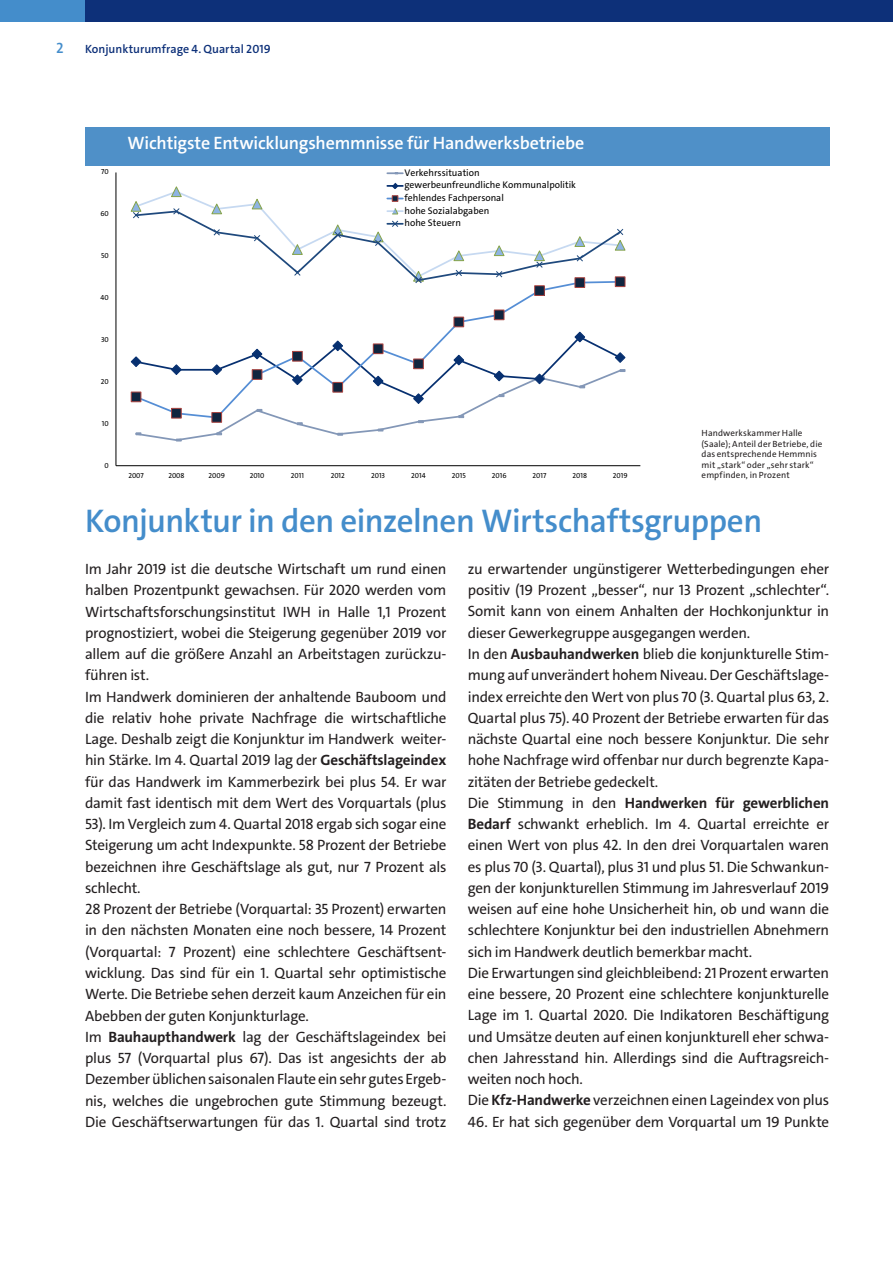
<style>
.page{position:relative;width:893px;height:1263px;background:#fff}
.page>*{position:absolute;margin:0;border:0;box-sizing:border-box;transform-origin:0 0}
.t1{font:600 33px "The Sans C4 s";letter-spacing:-.015em;color:#448dcb}
.t2{font:600 18px "The Sans C4 s";letter-spacing:-.01em;color:#fff}
.t3{font:15px/21.3px "The Sans C4 s";letter-spacing:-.015em;color:#231f20}
.t4{font:600 15px "The Sans C4 s";color:#448dcb}
.t5{font:600 12px "The Sans C4 s";color:#0d3079}
.t6{font:9.75px/12.6px "The Sans C4 s";color:#000}
.t7{font:9px/10.6px "The Sans C4 s";letter-spacing:.015em;color:#231f20}
.t8{font:7.35px "The Sans C4 s";letter-spacing:.005em;color:#000}
.s1{font-weight:700}
</style>
<div class="page">
<div style="left:85px;top:0;width:808px;height:21px;background:#0d3079"></div>
<div style="left:0;top:0;width:85px;height:21px;background:#448dcb"></div>
<div style="left:85px;top:128px;width:744px;height:38px;background:#4f90c8"></div>
<hr style="left:116px;top:172px;width:1px;height:294px;background:#000">
<hr style="left:116px;top:465px;width:524px;height:1px;background:#000">
<svg style="left:130px;top:354px;width:496px;height:88px"></svg>
<svg style="left:134px;top:284px;width:488px;height:135px"></svg>
<div style="left:131px;top:392px;width:10px;height:10px;background:#10253f;border:1px solid #a8423f"></div>
<div style="left:171px;top:408px;width:11px;height:10px;background:#10253f;border:1px solid #a8423f"></div>
<div style="left:212px;top:412px;width:10px;height:11px;background:#10253f;border:1px solid #a8423f"></div>
<div style="left:252px;top:369px;width:10px;height:11px;background:#10253f;border:1px solid #a8423f"></div>
<div style="left:292px;top:351px;width:11px;height:10px;background:#10253f;border:1px solid #a8423f"></div>
<div style="left:333px;top:382px;width:10px;height:10px;background:#10253f;border:1px solid #a8423f"></div>
<div style="left:373px;top:344px;width:10px;height:10px;background:#10253f"></div>
<div style="left:373px;top:344px;width:10px;height:10px;border:1px solid #a8423f"></div>
<div style="left:413px;top:359px;width:11px;height:10px;background:#10253f;border:1px solid #a8423f"></div>
<div style="left:454px;top:317px;width:10px;height:10px;background:#10253f;border:1px solid #a8423f"></div>
<div style="left:494px;top:310px;width:10px;height:10px;background:#10253f;border:1px solid #a8423f"></div>
<div style="left:535px;top:286px;width:9px;height:9px;background:#10253f"></div>
<div style="left:534px;top:285px;width:11px;height:11px;border:1px solid #a8423f"></div>
<div style="left:575px;top:277px;width:10px;height:11px;background:#10253f;border:1px solid #a8423f"></div>
<div style="left:615px;top:277px;width:10px;height:10px;background:#10253f;border:1px solid #a8423f"></div>
<svg style="left:387px;top:172px;width:16px;height:2px"></svg>
<svg style="left:130px;top:182px;width:496px;height:102px"></svg>
<p class="t4" style="left:56px;top:38px;width:9px">2</p>
<p class="t5" style="left:85px;top:41px;width:187px">Konjunkturumfrage 4. Quartal 2019</p>
<p class="t8" style="left:101px;top:167px;width:9px">70</p>
<p class="t8" style="left:100px;top:209px;width:10px">60</p>
<p class="t8" style="left:101px;top:251px;width:9px">50</p>
<p class="t8" style="left:101px;top:293px;width:10px">40</p>
<p class="t8" style="left:101px;top:335px;width:9px">30</p>
<p class="t8" style="left:101px;top:377px;width:9px">20</p>
<p class="t8" style="left:102px;top:418px;width:8px">10</p>
<p class="t8" style="left:105px;top:460px;width:6px">0</p>
<p class="t2" style="left:128px;top:131px;width:458px">Wichtigste Entwicklungshemmnisse für Handwerksbetriebe</p>
<p class="t6" style="left:404px;top:166px;width:173px">Verkehrssituation gewerbeunfreundliche Kommunalpolitik fehlendes Fachpersonal<br>hohe Sozialabgaben<br>hohe Steuern</p>
<p class="t8" style="left:128px;top:470px;width:17px">2007</p>
<p class="t8" style="left:168px;top:470px;width:18px">2008</p>
<p class="t8" style="left:209px;top:470px;width:18px">2009</p>
<p class="t8" style="left:250px;top:470px;width:16px">2010</p>
<p class="t8" style="left:291px;top:470px;width:15px">2011</p>
<p class="t8" style="left:331px;top:470px;width:16px">2012</p>
<p class="t8" style="left:371px;top:470px;width:16px">2013</p>
<p class="t8" style="left:411px;top:470px;width:16px">2014</p>
<p class="t8" style="left:452px;top:470px;width:15px">2015</p>
<p class="t8" style="left:492px;top:470px;width:16px">2016</p>
<p class="t8" style="left:533px;top:470px;width:15px">2017</p>
<p class="t8" style="left:573px;top:470px;width:16px">2018</p>
<p class="t8" style="left:613px;top:470px;width:16px">2019</p>
<p class="t7" style="left:702px;top:428px;width:122px">Handwerkskammer Halle (Saale); Anteil der Betriebe, die das entsprechende Hemmnis mit „stark“ oder „sehr stark“ empfinden, in Prozent</p>
<h1 class="t1" style="left:85px;top:499px;width:679px">Konjunktur in den einzelnen Wirtschaftsgruppen</h1>
<p class="t3" style="left:85px;top:558px;width:363px">Im Jahr 2019 ist die deutsche Wirtschaft um rund einen halben Prozentpunkt gewachsen. Für 2020 werden vom Wirtschaftsforschungsinstitut IWH in Halle 1,1 Prozent prognostiziert, wobei die Steigerung gegenüber 2019 vor allem auf die größere Anzahl an Arbeitstagen zurückzu&shy;führen ist.<br>Im Handwerk dominieren der anhaltende Bauboom und die relativ hohe private Nachfrage die wirtschaftliche Lage. Deshalb zeigt die Konjunktur im Handwerk weiter&shy;hin Stärke. Im 4. Quartal 2019 lag der <span class="s1">Geschäftslageindex </span>für das Handwerk im Kammerbezirk bei plus 54. Er war damit fast identisch mit dem Wert des Vorquartals (plus 53). Im Vergleich zum 4. Quartal 2018 ergab sich sogar eine Steigerung um acht Indexpunkte. 58 Prozent der Betriebe bezeichnen ihre Geschäftslage als gut, nur 7 Prozent als schlecht.<br>28 Prozent der Betriebe (Vorquartal: 35 Prozent) erwarten in den nächsten Monaten eine noch bessere, 14 Prozent (Vorquartal: 7 Prozent) eine schlechtere Geschäftsent&shy;wicklung. Das sind für ein 1. Quartal sehr optimistische Werte. Die Betriebe sehen derzeit kaum Anzeichen für ein Abebben der guten Konjunkturlage.<br>Im <span class="s1">Bauhaupthandwerk</span> lag der Geschäftslageindex bei plus 57 (Vorquartal plus 67). Das ist angesichts der ab Dezember üblichen saisonalen Flaute ein sehr gutes Ergeb&shy;nis, welches die ungebrochen gute Stimmung bezeugt.<br>Die Geschäftserwartungen für das 1. Quartal sind trotz</p>
<p class="t3" style="left:468px;top:558px;width:363px">zu erwartender ungünstigerer Wetterbedingungen eher positiv (19 Prozent „besser“, nur 13 Prozent „schlechter“.<br>Somit kann von einem Anhalten der Hochkonjunktur in dieser Gewerkegruppe ausgegangen werden.<br>In den <span class="s1">Ausbauhandwerken</span> blieb die konjunkturelle Stim&shy;mung auf unverändert hohem Niveau. Der Geschäftslage&shy;index erreichte den Wert von plus 70 (3. Quartal plus 63, 2.<br>Quartal plus 75). 40 Prozent der Betriebe erwarten für das nächste Quartal eine noch bessere Konjunktur. Die sehr hohe Nachfrage wird offenbar nur durch begrenzte Kapa&shy;zitäten der Betriebe gedeckelt.<br>Die Stimmung in den <span class="s1">Handwerken für gewerblichen Bedarf</span> schwankt erheblich. Im 4. Quartal erreichte er einen Wert von plus 42. In den drei Vorquartalen waren es plus 70 (3. Quartal), plus 31 und plus 51. Die Schwankun&shy;gen der konjunkturellen Stimmung im Jahresverlauf 2019 weisen auf eine hohe Unsicherheit hin, ob und wann die schlechtere Konjunktur bei den industriellen Abnehmern sich im Handwerk deutlich bemerkbar macht.<br>Die Erwartungen sind gleichbleibend: 21 Prozent erwarten eine bessere, 20 Prozent eine schlechtere konjunkturelle Lage im 1. Quartal 2020. Die Indikatoren Beschäftigung und Umsätze deuten auf einen konjunkturell eher schwa&shy;chen Jahresstand hin. Allerdings sind die Auftragsreich&shy;weiten noch hoch.<br>Die <span class="s1">Kfz-Handwerke</span> verzeichnen einen Lageindex von plus</p>
<p class="t3" style="left:468px;top:1111px;width:363px">46. Er hat sich gegenüber dem Vorquartal um 19 Punkte</p>
</div>
